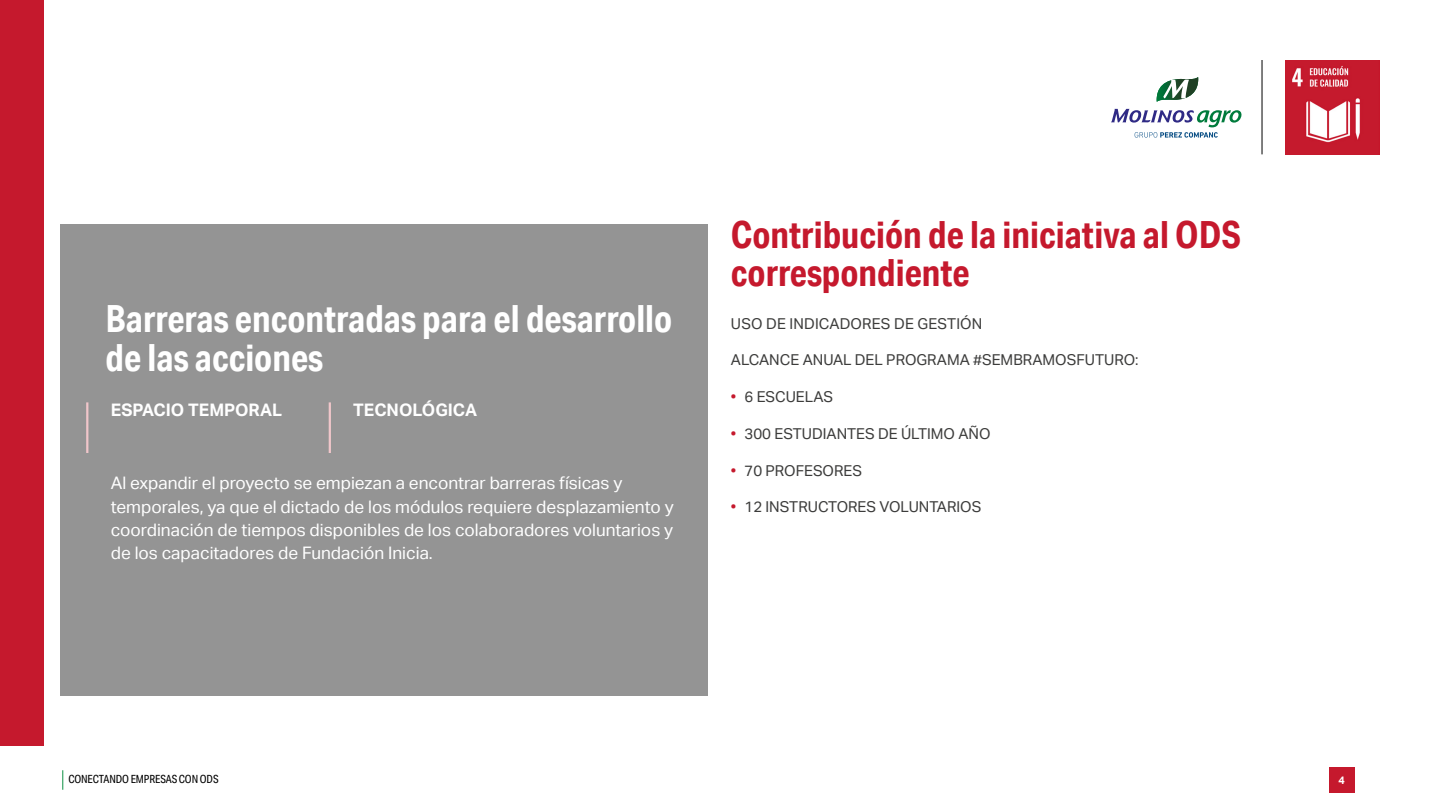
<style>
.page{position:relative;width:1440px;height:810px;background:#fff}
.page>*{position:absolute;margin:0;border:0;box-sizing:border-box;transform-origin:0 0}
.t1{font:700 37.5px/38.2px "Aktiv Grotesk Cd";color:#fff}
.t2{font:700 37.5px/38.2px "Aktiv Grotesk Cd";color:#c5192d}
.t3{font:17.25px/23.2px "Aktiv Grotesk";color:#fff}
.t4{font:700 17.25px "Aktiv Grotesk";color:#fff}
.t5{font:15px "Aktiv Grotesk";color:#3c3c3b}
.t6{font:11.25px "Aktiv Grotesk Cd";letter-spacing:-.01em;color:#000}
.t7{font:700 10.88px "Aktiv Grotesk";color:#fff}
.s1{color:#c5192d}
</style>
<div class="page">
<svg style="left:62px;top:770px;width:1px;height:20px"></svg>
<div style="left:1329px;top:767px;width:25px;height:26px;background:#c5192d"></div>
<img style="left:1285px;top:60px;width:95px;height:95px">
<hr style="left:1262px;top:60px;width:1px;height:94px;background:#000">
<svg style="left:1156px;top:77px;width:43px;height:25px"></svg>
<svg style="left:1111px;top:109px;width:131px;height:29px"></svg>
<div style="left:0;top:0;width:44px;height:746px;background:#c5192d"></div>
<div style="left:60px;top:225px;width:648px;height:471px;background:#949494"></div>
<hr style="left:86px;top:402px;width:2px;height:51px;background:#f0c6ca">
<hr style="left:329px;top:402px;width:2px;height:51px;background:#f0c6ca">
<h1 class="t1" style="left:106px;top:299px;width:568px">Barreras encontradas para el desarrollo de las acciones</h1>
<p class="t4" style="left:111px;top:400px;width:173px">ESPACIO TEMPORAL</p>
<p class="t4" style="left:353px;top:400px;width:125px">TECNOLÓGICA</p>
<p class="t3" style="left:111px;top:472px;width:565px">Al expandir el proyecto se empiezan a encontrar barreras físicas y temporales, ya que el dictado de los módulos requiere desplazamiento y coordinación de tiempos disponibles de los colaboradores voluntarios y de los capacitadores de Fundación Inicia.</p>
<h1 class="t2" style="left:731px;top:215px;width:512px">Contribución de la iniciativa al ODS correspondiente</h1>
<p class="t5" style="left:731px;top:315px;width:253px">USO DE INDICADORES DE GESTIÓN</p>
<p class="t5" style="left:731px;top:351px;width:409px">ALCANCE ANUAL DEL PROGRAMA #SEMBRAMOSFUTURO:</p>
<p class="t5" style="left:731px;top:388px;width:104px"><span class="s1">•</span> 6 ESCUELAS</p>
<p class="t5" style="left:731px;top:425px;width:261px"><span class="s1">•</span> 300 ESTUDIANTES DE ÚLTIMO AÑO</p>
<p class="t5" style="left:731px;top:462px;width:133px"><span class="s1">•</span> 70 PROFESORES</p>
<p class="t5" style="left:731px;top:498px;width:252px"><span class="s1">•</span> 12 INSTRUCTORES VOLUNTARIOS</p>
<p class="t6" style="left:68px;top:773px;width:152px">CONECTANDO EMPRESAS CON ODS</p>
<p class="t7" style="left:1338px;top:774px;width:8px">4</p>
</div>
